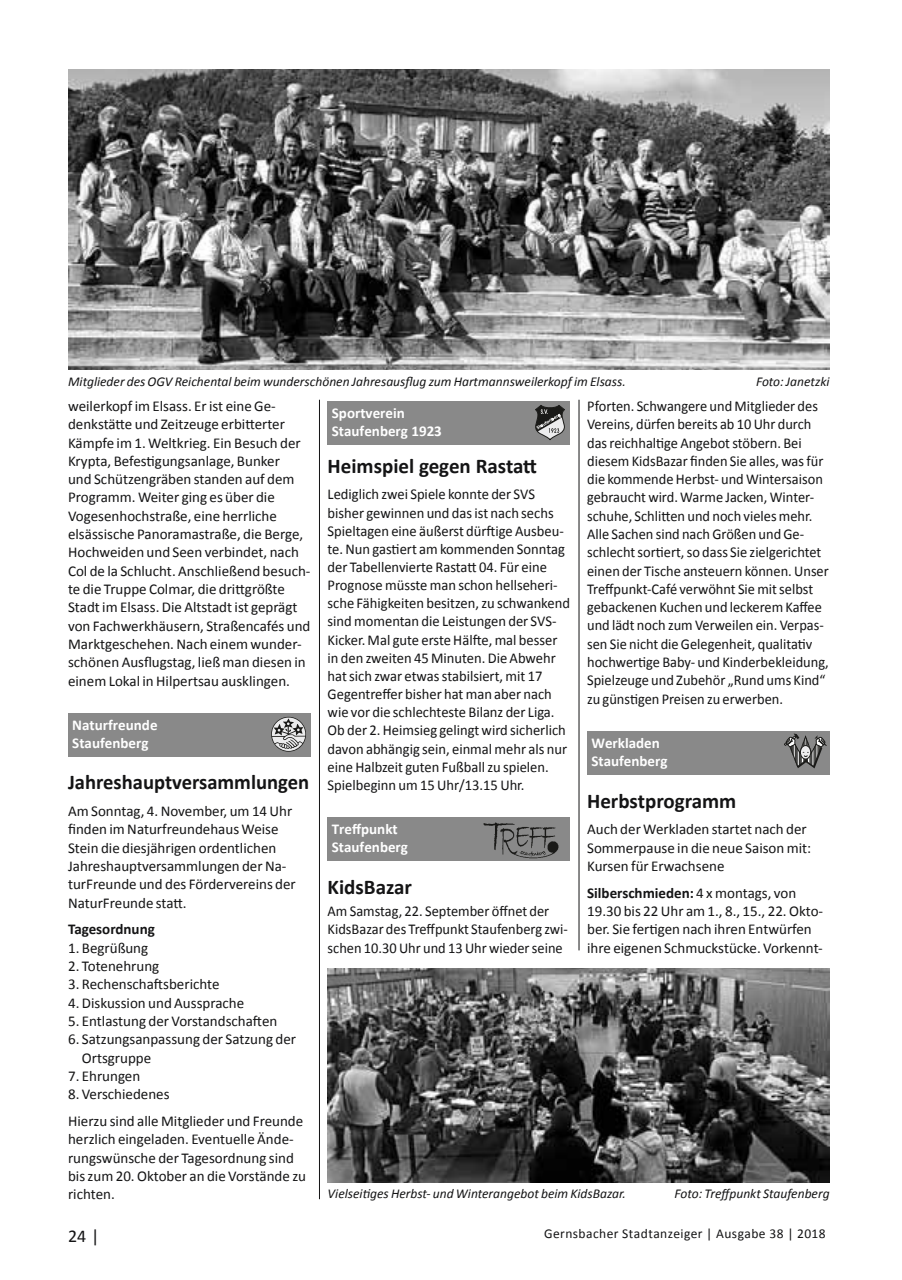
<style>
.page{position:relative;width:902px;height:1280px;background:#fff}
.page>*{position:absolute;margin:0;border:0;box-sizing:border-box;transform-origin:0 0}
.t1{font:700 21px "Calibri";color:#141415}
.t2{font:18px "Calibri";color:#141415}
.t3{font:15px/18.3px "Calibri";color:#141415}
.t4{font:15px/18.3px "Calibri";color:#141415;scale:.96 1}
.t5{font:700 15px/18px "Calibri";color:#fff}
.t6{font:700 15px "Calibri";color:#141415}
.t7{font:italic 13.5px "Calibri";color:#141415}
.t8{font:13.5px "Calibri";letter-spacing:.03em;color:#141415}
.s1{font-weight:700}
</style>
<div class="page">
<hr style="left:578px;top:400px;width:1px;height:550px;background:#141415">
<hr style="left:319px;top:400px;width:1px;height:799px;background:#141415">
<div style="left:68px;top:713px;width:242px;height:43px;background:#898989"></div>
<svg style="left:271px;top:717px;width:35px;height:35px"></svg>
<svg style="left:272px;top:717px;width:33px;height:34px"></svg>
<div style="left:327px;top:401px;width:243px;height:44px;background:#898989"></div>
<svg style="left:535px;top:405px;width:30px;height:35px"></svg>
<div style="left:327px;top:817px;width:243px;height:44px;background:#898989"></div>
<img style="left:483px;top:822px;width:76px;height:37px">
<div style="left:587px;top:731px;width:242px;height:43px;background:#898989"></div>
<svg style="left:784px;top:733px;width:43px;height:35px"></svg>
<img style="left:68px;top:70px;width:761px;height:300px">
<img style="left:327px;top:969px;width:502px;height:213px">
<p class="t7" style="left:68px;top:372px;width:559px">Mitglieder des OGV Reichental beim wunderschönen Jahresausflug zum Hartmannsweilerkopf im Elsass.</p>
<p class="t7" style="left:756px;top:372px;width:75px">Foto: Janetzki</p>
<p class="t3" style="left:68px;top:397px;width:244px">weilerkopf im Elsass. Er ist eine Ge&shy;denkstätte und Zeitzeuge erbitterter Kämpfe im 1. Weltkrieg. Ein Besuch der Krypta, Befestigungsanlage, Bunker<br>und Schützengräben standen auf dem Programm. Weiter ging es über die Vogesenhochstraße, eine herrliche elsässische Panoramastraße, die Berge, Hochweiden und Seen verbindet, nach Col de la Schlucht. Anschließend besuch&shy;te die Truppe Colmar, die drittgrößte Stadt im Elsass. Die Altstadt ist geprägt von Fachwerkhäusern, Straßencafés und Marktgeschehen. Nach einem wunder&shy;schönen Ausflugstag, ließ man diesen in einem Lokal in Hilpertsau ausklingen.</p>
<p class="t5" style="left:72px;top:716px;width:87px">Naturfreunde<br>Staufenberg</p>
<h1 class="t1" style="left:68px;top:769px;width:242px">Jahreshauptversammlungen</h1>
<p class="t3" style="left:68px;top:802px;width:229px">Am Sonntag, 4. November, um 14 Uhr finden im Naturfreundehaus Weise Stein die diesjährigen ordentlichen Jahreshauptversammlungen der Na&shy;turFreunde und des Fördervereins der NaturFreunde statt.</p>
<p class="t6" style="left:68px;top:920px;width:88px">Tagesordnung</p>
<p class="t3" style="left:68px;top:939px;width:82px">1. Begrüßung</p>
<p class="t3" style="left:68px;top:957px;width:93px">2. Totenehrung</p>
<p class="t3" style="left:68px;top:975px;width:153px">3. Rechenschaftsberichte</p>
<p class="t3" style="left:68px;top:993px;width:178px">4. Diskussion und Aussprache</p>
<p class="t3" style="left:68px;top:1012px;width:211px">5. Entlastung der Vorstandschaften</p>
<p class="t3" style="left:82px;top:1030px;width:216px;text-indent:-14px">6. Satzungsanpassung der Satzung der<br>Ortsgruppe</p>
<p class="t3" style="left:68px;top:1067px;width:74px">7. Ehrungen</p>
<p class="t3" style="left:68px;top:1081px;width:237px;line-height:26.8px">8. Verschiedenes<br>Hierzu sind alle Mitglieder und Freunde</p>
<p class="t3" style="left:68px;top:1130px;width:239px">herzlich eingeladen. Eventuelle Ände&shy;rungswünsche der Tagesordnung sind bis zum 20. Oktober an die Vorstände zu richten.</p>
<p class="t5" style="left:332px;top:404px;width:111px">Sportverein<br>Staufenberg 1923</p>
<h1 class="t1" style="left:327px;top:452px;width:211px">Heimspiel gegen Rastatt</h1>
<p class="t3" style="left:327px;top:485px;width:244px">Lediglich zwei Spiele konnte der SVS bisher gewinnen und das ist nach sechs Spieltagen eine äußerst dürftige Ausbeu&shy;te. Nun gastiert am kommenden Sonntag der Tabellenvierte Rastatt 04. Für eine Prognose müsste man schon hellseheri&shy;sche Fähigkeiten besitzen, zu schwankend sind momentan die Leistungen der SVS-Kicker. Mal gute erste Hälfte, mal besser in den zweiten 45 Minuten. Die Abwehr hat sich zwar etwas stabilsiert, mit 17<br>Gegentreffer bisher hat man aber nach wie vor die schlechteste Bilanz der Liga.<br>Ob der 2. Heimsieg gelingt wird sicherlich davon abhängig sein, einmal mehr als nur eine Halbzeit guten Fußball zu spielen.<br>Spielbeginn um 15 Uhr/13.15 Uhr.</p>
<p class="t5" style="left:332px;top:820px;width:78px">Treffpunkt<br>Staufenberg</p>
<h1 class="t1" style="left:327px;top:873px;width:86px">KidsBazar</h1>
<p class="t4" style="left:327px;top:902px;width:252px">Am Samstag, 22. September öffnet der<br>KidsBazar des Treffpunkt Staufenberg zwi&shy;schen 10.30 Uhr und 13 Uhr wieder seine</p>
<p class="t4" style="left:587px;top:397px;width:253px">Pforten. Schwangere und Mitglieder des Vereins, dürfen bereits ab 10 Uhr durch das reichhaltige Angebot stöbern. Bei diesem KidsBazar finden Sie alles, was für die kommende Herbst- und Wintersaison gebraucht wird. Warme Jacken, Winter&shy;schuhe, Schlitten und noch vieles mehr.<br>Alle Sachen sind nach Größen und Ge&shy;schlecht sortiert, so dass Sie zielgerichtet einen der Tische ansteuern können. Unser Treffpunkt-Café verwöhnt Sie mit selbst gebackenen Kuchen und leckerem Kaffee und lädt noch zum Verweilen ein. Verpas&shy;sen Sie nicht die Gelegenheit, qualitativ hochwertige Baby- und Kinderbekleidung, Spielzeuge und Zubehör „Rund ums Kind“ zu günstigen Preisen zu erwerben.</p>
<p class="t5" style="left:591px;top:734px;width:78px">Werkladen<br>Staufenberg</p>
<h1 class="t1" style="left:587px;top:787px;width:151px">Herbstprogramm</h1>
<p class="t3" style="left:587px;top:820px;width:226px">Auch der Werkladen startet nach der<br>Sommerpause in die neue Saison mit:<br>Kursen für Erwachsene</p>
<p class="t3" style="left:587px;top:883px;width:237px"><span class="s1">Silberschmieden:</span> 4 x montags, von 19.30 bis 22 Uhr am 1., 8., 15., 22. Okto&shy;ber. Sie fertigen nach ihren Entwürfen ihre eigenen Schmuckstücke. Vorkennt-</p>
<p class="t7" style="left:327px;top:1184px;width:300px">Vielseitiges Herbst- und Winterangebot beim KidsBazar.</p>
<p class="t7" style="left:674px;top:1184px;width:156px">Foto: Treffpunkt Staufenberg</p>
<p class="t2" style="left:68px;top:1224px;width:33px">24 |</p>
<p class="t8" style="left:544px;top:1225px;width:283px">Gernsbacher Stadtanzeiger | Ausgabe 38 | 2018</p>
</div>
